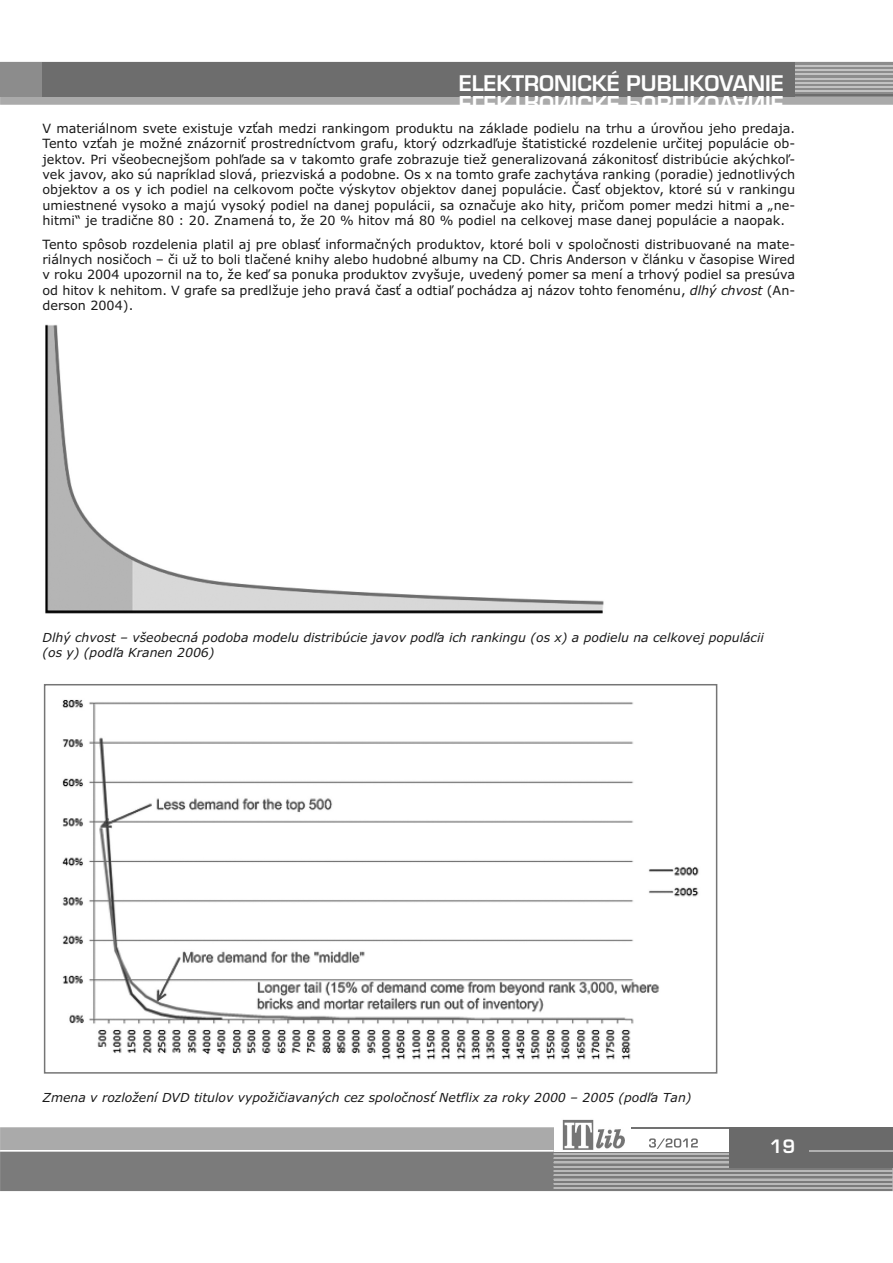
<style>
.page{position:relative;width:893px;height:1263px;background:#fff}
.page>*{position:absolute;margin:0;border:0;box-sizing:border-box;transform-origin:0 0}
.t1{font:21px "Euromode CE Bold";color:#fff}
.t2{font:18px "Euromode CE Bold";color:#fff}
.t3{font:12.75px/15.3px "Verdana";color:#191919;text-align:justify}
.t4{font:italic 12.45px/15px "Verdana";color:#191919}
.s1{font-style:italic}
</style>
<div class="page">
<svg style="left:1px;top:1127px;width:553px;height:11px;background:#acacac"></svg>
<svg style="left:0;top:62px;width:893px;height:43px;background:#7e7e7e"></svg>
<hr style="left:795px;top:65px;width:98px;height:2px;background:#c2c2c2">
<hr style="left:631px;top:1127px;width:98px;height:2px;background:#717171">
<img style="left:562px;top:1119px;width:62px;height:19px">
<div style="left:729px;top:1127px;width:164px;height:41px;background:#6a6a6a"></div>
<hr style="left:0;top:1127px;width:1px;height:64px;background:#aaa">
<svg style="left:0;top:1138px;width:893px;height:53px;background:#8e8e8e"></svg>
<img style="left:45px;top:324px;width:559px;height:290px">
<img style="left:62px;top:699px;width:637px;height:361px">
<div style="left:44px;top:684px;width:673px;height:389px;border:2px solid #757575"></div>
<h1 class="t1" style="left:459px;top:73px;width:327px">EE LL EE KK TT RR OO NN II CC KK ÉÉ PP UU BB LL II KK OO VV AA NN II EE</h1>
<p class="t3" style="left:43px;top:121px;width:754px">V materiálnom svete existuje vzťah medzi rankingom produktu na základe podielu na trhu a úrovňou jeho predaja.<br>Tento vzťah je možné znázorniť prostredníctvom grafu, ktorý odzrkadľuje štatistické rozdelenie určitej populácie ob&shy;jektov. Pri všeobecnejšom pohľade sa v takomto grafe zobrazuje tiež generalizovaná zákonitosť distribúcie akýchkoľ&shy;vek javov, ako sú napríklad slová, priezviská a podobne. Os x na tomto grafe zachytáva ranking (poradie) jednotlivých objektov a os y ich podiel na celkovom počte výskytov objektov danej populácie. Časť objektov, ktoré sú v rankingu umiestnené vysoko a majú vysoký podiel na danej populácii, sa označuje ako hity, pričom pomer medzi hitmi a „ne&shy;hitmi“ je tradične 80 : 20. Znamená to, že 20 % hitov má 80 % podiel na celkovej mase danej populácie a naopak.</p>
<p class="t3" style="left:43px;top:237px;width:754px">Tento spôsob rozdelenia platil aj pre oblasť informačných produktov, ktoré boli v spoločnosti distribuované na mate&shy;riálnych nosičoch – či už to boli tlačené knihy alebo hudobné albumy na CD. Chris Anderson v článku v časopise Wired v roku 2004 upozornil na to, že keď sa ponuka produktov zvyšuje, uvedený pomer sa mení a trhový podiel sa presúva od hitov k nehitom. V grafe sa predlžuje jeho pravá časť a odtiaľ pochádza aj názov tohto fenoménu, <span class="s1">dlhý chvost</span> (An&shy;derson 2004).</p>
<p class="t4" style="left:43px;top:630px;width:723px">Dlhý chvost – všeobecná podoba modelu distribúcie javov podľa ich rankingu (os x) a podielu na celkovej populácii (os y) (podľa Kranen 2006)</p>
<p class="t4" style="left:43px;top:1090px;width:650px">Zmena v rozložení DVD titulov vypožičiavaných cez spoločnosť Netflix za roky 2000 – 2005 (podľa Tan)</p>
<h2 class="t2" style="left:770px;top:1135px;width:27px">19</h2>
</div>
